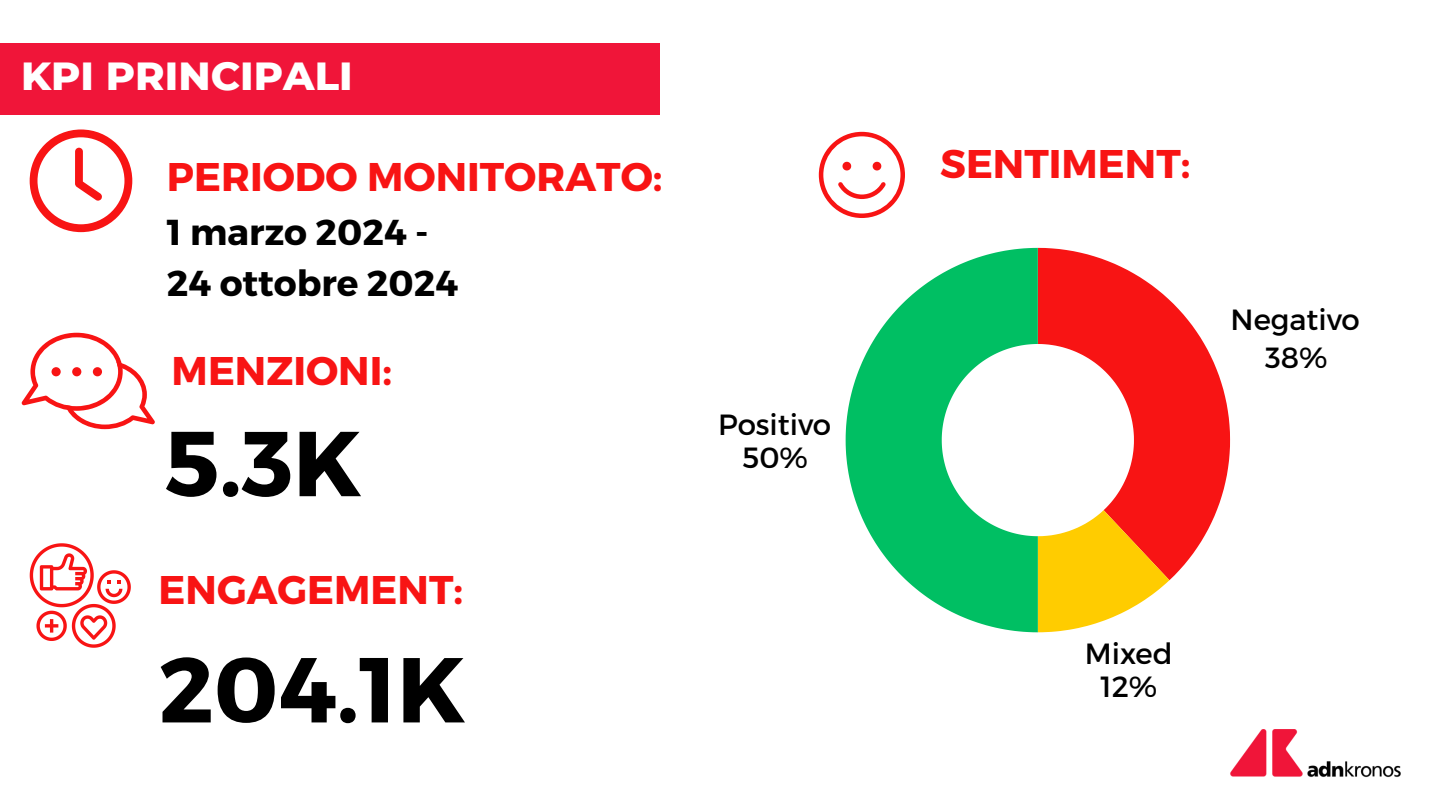
<style>
.page{position:relative;width:1440px;height:810px;background:#fff}
.page>*{position:absolute;margin:0;border:0;box-sizing:border-box;transform-origin:0 0}
.t1{font:700 92px "Montserrat";color:#000}
.t2{font:700 40px "Montserrat";color:#f81414}
.t3{font:800 40px "Montserrat";color:#fff}
.t4{font:700 36px "Montserrat";color:#000}
.t5{font:29.2px/33px "Montserrat";color:#000;text-align:center}
</style>
<div class="page">
<img style="left:1230px;top:729px;width:171px;height:49px">
<div style="left:0;top:43px;width:660px;height:71px;background:#f01539"></div>
<svg style="left:30px;top:129px;width:102px;height:103px"></svg>
<svg style="left:21px;top:333px;width:134px;height:96px"></svg>
<div style="left:52px;top:367px;width:9px;height:9px;background:#f81414;border-radius:50%"></div>
<div style="left:72px;top:367px;width:9px;height:9px;background:#f81414;border-radius:50%"></div>
<div style="left:93px;top:367px;width:9px;height:9px;background:#f81414;border-radius:50%"></div>
<svg style="left:30px;top:543px;width:101px;height:105px"></svg>
<svg style="left:819px;top:132px;width:86px;height:86px"></svg>
<svg style="left:1038px;top:248px;width:192px;height:332px;fill:#f81414"></svg>
<svg style="left:1038px;top:510px;width:131px;height:122px"></svg>
<svg style="left:846px;top:248px;width:192px;height:384px;fill:#00bf63"></svg>
<p class="t3" style="left:21px;top:51px;width:333px">KPI PRINCIPALI</p>
<p class="t2" style="left:167px;top:150px;width:497px">PERIODO MONITORATO:</p>
<p class="t4" style="left:167px;top:209px;width:263px">1 marzo 2024 -</p>
<p class="t4" style="left:167px;top:259px;width:293px">24 ottobre 2024</p>
<h2 class="t2" style="left:172px;top:345px;width:222px">MENZIONI:</h2>
<h2 class="t1" style="left:165px;top:404px;width:199px">5.3K</h2>
<p class="t2" style="left:159px;top:564px;width:306px">ENGAGEMENT:</p>
<p class="t1" style="left:159px;top:630px;width:309px">204.1K</p>
<p class="t5" style="left:718px;top:406px;width:115px">Positivo<br>50%</p>
<h2 class="t2" style="left:940px;top:138px;width:252px">SENTIMENT:</h2>
<p class="t5" style="left:1231px;top:299px;width:131px;line-height:38.7px">Negativo<br>38%</p>
<p class="t5" style="left:1085px;top:636px;width:89px">Mixed<br>12%</p>
</div>
